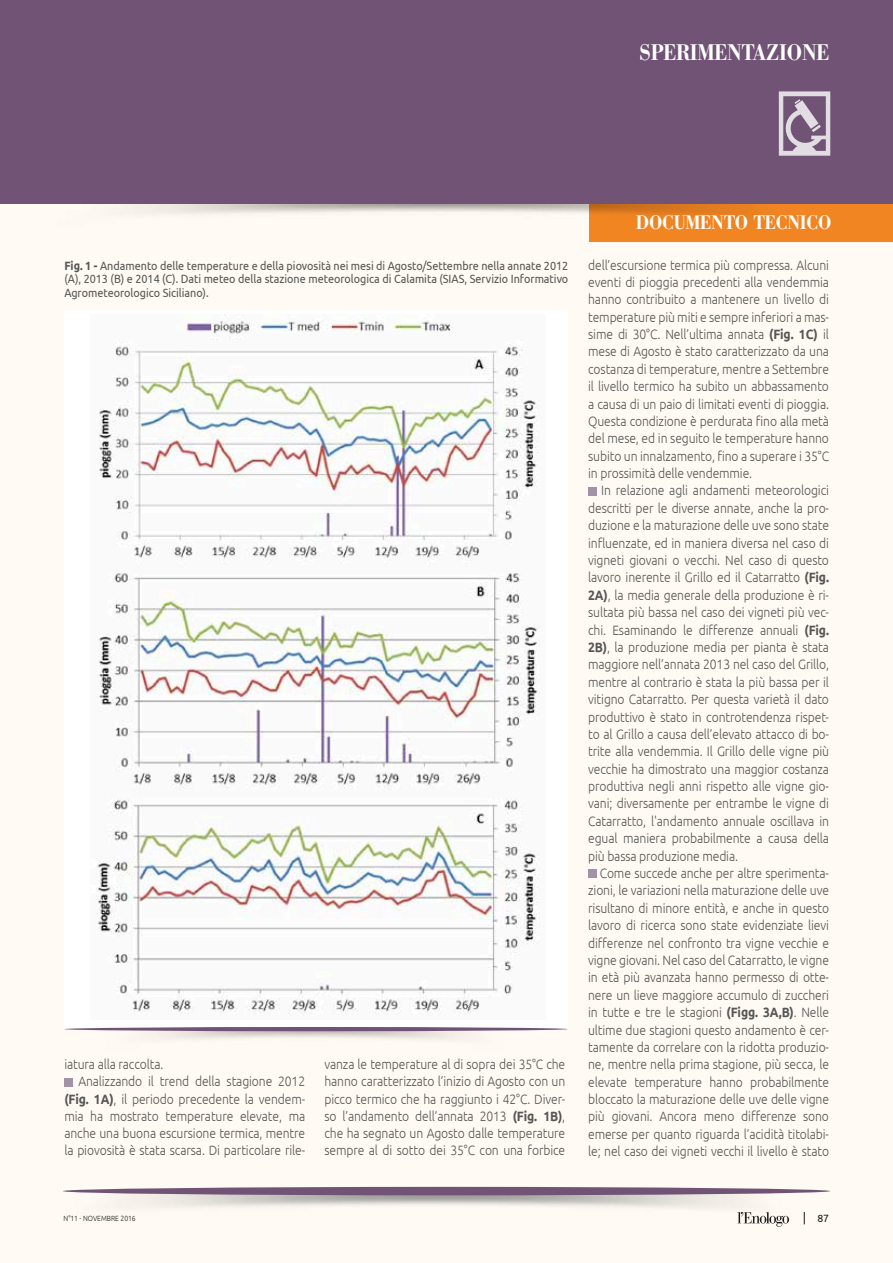
<style>
.page{position:relative;width:893px;height:1263px;background:#fffaf3}
.page>*{position:absolute;margin:0;border:0;box-sizing:border-box;transform-origin:0 0}
.t1{font:500 22.5px "AT Our Bodoni";letter-spacing:-.01em;color:#fff;scale:.9 1}
.t2{font:500 19.5px "AT Our Bodoni";letter-spacing:-.01em;color:#fff;scale:.9 1}
.t3{font:300 13.5px/17.4px "Ubuntu";letter-spacing:-.01em;color:#565655;text-align:justify;scale:.9 1}
.t4{font:12px/13.5px "Ubuntu";color:#565655;text-align:justify;scale:.9 1}
.t5{font:10.5px "Ubuntu";color:#1b1b1a}
.t6{font:300 7.5px "Ubuntu";color:#1b1b1a;scale:.9 1}
.s1{font-weight:700}
</style>
<div class="page">
<div style="left:0;top:0;width:893px;height:204px;background:#715475"></div>
<svg style="left:779px;top:91px;width:51px;height:65px"></svg>
<svg style="left:776px;top:1224px;width:7px;height:3px"></svg>
<div style="left:589px;top:204px;width:304px;height:38px;background:#f18824"></div>
<img style="left:63px;top:1190px;width:767px;height:34px">
<div style="left:63px;top:1187px;width:767px;height:8px;background:#715475;border-radius:50%"></div>
<div style="left:64px;top:1078px;width:9px;height:8px;background:#a391a7"></div>
<div style="left:588px;top:487px;width:8px;height:8px;background:#a391a7"></div>
<div style="left:588px;top:870px;width:8px;height:8px;background:#a391a7"></div>
<div style="left:64px;top:310px;width:504px;height:719px;background:#fff"></div>
<img style="left:96px;top:315px;width:444px;height:700px">
<svg style="left:64px;top:1027px;width:504px;height:4px;background:#785d7c"></svg>
<h1 class="t1" style="left:639px;top:38px;width:213px">SPERIMENTAZIONE</h1>
<p class="t4" style="left:64px;top:258px;width:561px"><span class="s1">Fig. 1 -</span> Andamento delle temperature e della piovosità nei mesi di Agosto/Settembre nella annate 2012 (A), 2013 (B) e 2014 (C). Dati meteo della stazione meteorologica di Calamita (SIAS, Servizio Informativo Agrometeorologico Siciliano).</p>
<p class="t3" style="left:64px;top:1055px;width:112px">iatura alla raccolta.</p>
<p class="t3" style="left:78px;top:1072px;width:254px">Analizzando il trend della stagione 2012</p>
<p class="t3" style="left:64px;top:1090px;width:269px"><span class="s1">(Fig. 1A)</span>, il periodo precedente la vendem-</p>
<p class="t3" style="left:64px;top:1107px;width:269px">mia ha mostrato temperature elevate, ma</p>
<p class="t3" style="left:64px;top:1124px;width:269px">anche una buona escursione termica, mentre</p>
<p class="t3" style="left:64px;top:1141px;width:269px">la piovosità è stata scarsa. Di particolare rile-</p>
<p class="t3" style="left:324px;top:1055px;width:269px">vanza le temperature al di sopra dei 35°C che hanno caratterizzato l’inizio di Agosto con un picco termico che ha raggiunto i 42°C. Diver&shy;so l’andamento dell’annata 2013 <span class="s1">(Fig. 1B)</span>, che ha segnato un Agosto dalle temperature sempre al di sotto dei 35°C con una forbice</p>
<h2 class="t2" style="left:636px;top:211px;width:219px">DOCUMENTO TECNICO</h2>
<p class="t3" style="left:588px;top:256px;width:269px">dell’escursione termica più compressa. Alcuni eventi di pioggia precedenti alla vendemmia hanno contribuito a mantenere un livello di temperature più miti e sempre inferiori a mas&shy;sime di 30°C. Nell’ultima annata <span class="s1">(Fig. 1C)</span> il mese di Agosto è stato caratterizzato da una costanza di temperature, mentre a Settembre il livello termico ha subito un abbassamento a causa di un paio di limitati eventi di pioggia.<br>Questa condizione è perdurata fino alla metà del mese, ed in seguito le temperature hanno subito un innalzamento, fino a superare i 35°C in prossimità delle vendemmie.</p>
<p class="t3" style="left:588px;top:482px;width:269px;text-indent:13px">In relazione agli andamenti meteorologici descritti per le diverse annate, anche la pro&shy;duzione e la maturazione delle uve sono state influenzate, ed in maniera diversa nel caso di vigneti giovani o vecchi. Nel caso di questo lavoro inerente il Grillo ed il Catarratto <span class="s1">(Fig.<br>2A)</span>, la media generale della produzione è ri&shy;sultata più bassa nel caso dei vigneti più vec&shy;chi. Esaminando le differenze annuali <span class="s1">(Fig.<br>2B)</span>, la produzione media per pianta è stata maggiore nell’annata 2013 nel caso del Grillo, mentre al contrario è stata la più bassa per il vitigno Catarratto. Per questa varietà il dato produttivo è stato in controtendenza rispet&shy;to al Grillo a causa dell’elevato attacco di bo&shy;trite alla vendemmia. Il Grillo delle vigne più vecchie ha dimostrato una maggior costanza produttiva negli anni rispetto alle vigne gio&shy;vani; diversamente per entrambe le vigne di Catarratto, l'andamento annuale oscillava in egual maniera probabilmente a causa della più bassa produzione media.</p>
<p class="t3" style="left:588px;top:864px;width:269px;text-indent:12px">Come succede anche per altre sperimenta&shy;zioni, le variazioni nella maturazione delle uve risultano di minore entità, e anche in questo lavoro di ricerca sono state evidenziate lievi differenze nel confronto tra vigne vecchie e vigne giovani. Nel caso del Catarratto, le vigne in età più avanzata hanno permesso di otte&shy;nere un lieve maggiore accumulo di zuccheri in tutte e tre le stagioni <span class="s1">(Figg. 3A,B)</span>. Nelle ultime due stagioni questo andamento è cer&shy;tamente da correlare con la ridotta produzio&shy;ne, mentre nella prima stagione, più secca, le elevate temperature hanno probabilmente bloccato la maturazione delle uve delle vigne più giovani. Ancora meno differenze sono emerse per quanto riguarda l’acidità titolabi&shy;le; nel caso dei vigneti vecchi il livello è stato</p>
<p class="t6" style="left:64px;top:1214px;width:82px">N°11 - NOVEMBRE 2016</p>
<p class="t5" style="left:817px;top:1212px;width:13px">87</p>
</div>
